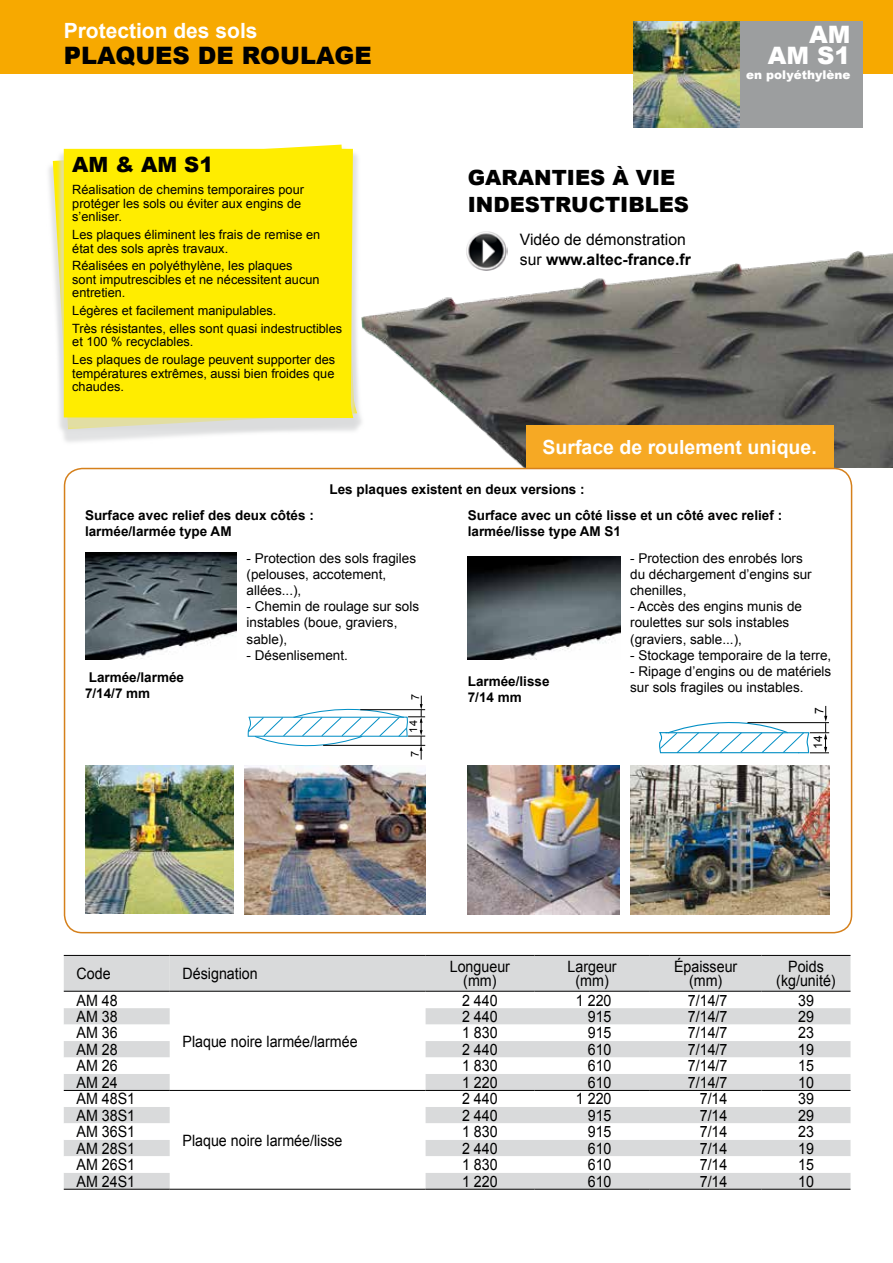
<style>
.page{position:relative;width:893px;height:1263px;background:#fff}
.page>*{position:absolute;margin:0;border:0;box-sizing:border-box;transform-origin:0 0}
.t1{font:900 24px "Arial";color:#000}
.t2{font:900 24px/21px "Arial";color:#fff;text-align:right}
.t3{font:900 21px/27.3px "Arial";color:#000}
.t4{font:700 21px "Arial";color:#fff}
.t5{font:700 19.5px "Arial";color:#fff}
.t6{font:15.75px/19.6px "Arial";color:#000}
.t7{font:15.6px/14.9px "Arial";color:#000;text-align:center;scale:.91 1}
.t8{font:13.5px/16.2px "Arial";color:#000}
.t9{font:700 13.5px/16.2px "Arial";color:#000}
.t10{font:12.75px/13.5px "Arial";color:#000}
.t11{font:900 12px "Arial";color:#fff}
.t12{font:12px "Arial";color:#000}
.t13{font:10.95px "Arial";color:#000}
.s1{font-weight:700}
</style>
<div class="page">
<div style="left:0;top:0;width:893px;height:73px;background:#f7a900"></div>
<div style="left:634px;top:21px;width:229px;height:107px;background:#9c9e9f"></div>
<img style="left:361px;top:247px;width:532px;height:221px">
<div style="left:46px;top:146px;width:319px;height:299px;background:#d9dadb;opacity:.75"></div>
<svg style="left:53px;top:145px;width:304px;height:284px"></svg>
<div style="left:56px;top:150px;width:306px;height:284px;background:#d9dadb;opacity:.75"></div>
<div style="left:64px;top:149px;width:289px;height:269px;background:#ffed00"></div>
<svg style="left:247px;top:696px;width:178px;height:64px"></svg>
<svg style="left:659px;top:706px;width:170px;height:48px"></svg>
<img style="left:85px;top:553px;width:152px;height:106px">
<img style="left:468px;top:557px;width:152px;height:102px">
<img style="left:468px;top:765px;width:152px;height:149px">
<img style="left:85px;top:765px;width:149px;height:148px">
<img style="left:245px;top:765px;width:180px;height:149px">
<img style="left:630px;top:765px;width:199px;height:149px">
<div style="left:64px;top:956px;width:786px;height:35px;background:#d9dadb"></div>
<div style="left:170px;top:955px;width:255px;height:36px;background:#d9dadb"></div>
<svg style="left:64px;top:1008px;width:786px;height:181px"></svg>
<hr style="left:64px;top:1090px;width:106px;height:1px;background:#000">
<hr style="left:425px;top:1090px;width:109px;height:1px;background:#000">
<hr style="left:534px;top:1090px;width:116px;height:1px;background:#000">
<hr style="left:650px;top:1090px;width:111px;height:1px;background:#000">
<hr style="left:761px;top:1090px;width:89px;height:1px;background:#000">
<hr style="left:64px;top:1189px;width:106px;height:1px;background:#000">
<hr style="left:425px;top:1189px;width:109px;height:1px;background:#000">
<hr style="left:534px;top:1189px;width:116px;height:1px;background:#000">
<hr style="left:650px;top:1189px;width:111px;height:1px;background:#000">
<hr style="left:761px;top:1189px;width:89px;height:1px;background:#000">
<hr style="left:64px;top:955px;width:106px;height:1px;background:#000">
<hr style="left:64px;top:991px;width:106px;height:1px;background:#000">
<hr style="left:170px;top:955px;width:255px;height:1px;background:#000">
<hr style="left:170px;top:991px;width:255px;height:1px;background:#000">
<hr style="left:425px;top:955px;width:109px;height:1px;background:#000">
<hr style="left:425px;top:991px;width:109px;height:1px;background:#000">
<hr style="left:534px;top:955px;width:116px;height:1px;background:#000">
<hr style="left:534px;top:991px;width:116px;height:1px;background:#000">
<hr style="left:650px;top:955px;width:111px;height:1px;background:#000">
<hr style="left:650px;top:991px;width:111px;height:1px;background:#000">
<hr style="left:761px;top:955px;width:89px;height:1px;background:#000">
<hr style="left:761px;top:991px;width:89px;height:1px;background:#000">
<hr style="left:170px;top:1189px;width:255px;height:1px;background:#000">
<hr style="left:170px;top:1090px;width:255px;height:1px;background:#000">
<img style="left:465px;top:231px;width:42px;height:41px">
<div style="left:526px;top:425px;width:307px;height:43px;background:#f6a924"></div>
<img style="left:634px;top:21px;width:106px;height:107px">
<h2 class="t4" style="left:64px;top:17px;width:195px">Protection des sols</h2>
<h1 class="t1" style="left:64px;top:38px;width:310px">PLAQUES DE ROULAGE</h1>
<h2 class="t3" style="left:72px;top:151px;width:143px">AM &amp; AM S1</h2>
<p class="t10" style="left:72px;top:183px;width:233px">Réalisation de chemins temporaires pour protéger les sols ou éviter aux engins de s’enliser.</p>
<p class="t10" style="left:72px;top:228px;width:250px">Les plaques éliminent les frais de remise en état des sols après travaux.</p>
<p class="t10" style="left:72px;top:259px;width:249px">Réalisées en polyéthylène, les plaques sont imputrescibles et ne nécessitent aucun entretien.</p>
<p class="t10" style="left:72px;top:302px;width:271px;line-height:17.7px">Légères et facilement manipulables.<br>Très résistantes, elles sont quasi indestructibles</p>
<p class="t10" style="left:72px;top:333px;width:264px;line-height:17.7px">et 100 % recyclables.<br>Les plaques de roulage peuvent supporter des</p>
<p class="t10" style="left:72px;top:367px;width:264px">températures extrêmes, aussi bien froides que chaudes.</p>
<h2 class="t3" style="left:468px;top:163px;width:223px">GARANTIES À VIE<br>INDESTRUCTIBLES</h2>
<p class="t6" style="left:520px;top:230px;width:172px">Vidéo de démonstration sur <span class="s1">www.altec-france.fr</span></p>
<h1 class="t2" style="left:768px;top:23px;width:84px">AM<br>AM S1</h1>
<p class="t11" style="left:746px;top:66px;width:106px">en polyéthylène</p>
<h3 class="t5" style="left:543px;top:434px;width:276px">Surface de roulement unique.</h3>
<p class="t9" style="left:330px;top:481px;width:257px">Les plaques existent en deux versions :</p>
<p class="t9" style="left:85px;top:508px;width:230px">Surface avec relief des deux côtés : larmée/larmée type AM</p>
<p class="t9" style="left:468px;top:508px;width:316px">Surface avec un côté lisse et un côté avec relief : larmée/lisse type AM S1</p>
<p class="t9" style="left:85px;top:669px;width:101px">Larmée/larmée<br>7/14/7 mm</p>
<p class="t8" style="left:247px;top:550px;width:171px">- Protection des sols fragiles (pelouses, accotement, allées...),</p>
<p class="t8" style="left:247px;top:598px;width:174px">- Chemin de roulage sur sols instables (boue, graviers, sable),</p>
<p class="t8" style="left:247px;top:647px;width:103px">- Désenlisement.</p>
<p class="t13" style="left:408px;top:700px;width:8px;rotate:-90deg">7</p>
<p class="t13" style="left:406px;top:732px;width:14px;rotate:-90deg">14</p>
<p class="t13" style="left:408px;top:757px;width:8px;rotate:-90deg">7</p>
<p class="t9" style="left:468px;top:673px;width:83px">Larmée/lisse<br>7/14 mm</p>
<p class="t8" style="left:630px;top:550px;width:183px">- Protection des enrobés lors du déchargement d’engins sur chenilles,</p>
<p class="t8" style="left:630px;top:598px;width:173px">- Accès des engins munis de roulettes sur sols instables (graviers, sable...),</p>
<p class="t8" style="left:630px;top:647px;width:203px">- Stockage temporaire de la terre,</p>
<p class="t8" style="left:630px;top:663px;width:203px">- Ripage d’engins ou de matériels sur sols fragiles ou instables.</p>
<p class="t12" style="left:811px;top:714px;width:8px;rotate:-90deg">7</p>
<p class="t12" style="left:810px;top:749px;width:15px;rotate:-90deg">14</p>
<p class="t7" style="left:77px;top:966px;width:39px">Code</p>
<p class="t7" style="left:183px;top:966px;width:84px">Désignation</p>
<p class="t7" style="left:450px;top:959px;width:68px">Longueur (mm)</p>
<p class="t7" style="left:568px;top:959px;width:55px">Largeur (mm)</p>
<p class="t7" style="left:674px;top:959px;width:71px">Épaisseur (mm)</p>
<p class="t7" style="left:776px;top:959px;width:67px">Poids (kg/unité)</p>
<p class="t7" style="left:77px;top:993px;width:47px">AM 48</p>
<p class="t7" style="left:183px;top:1034px;width:194px">Plaque noire larmée/larmée</p>
<p class="t7" style="left:462px;top:993px;width:41px">2 440</p>
<p class="t7" style="left:576px;top:993px;width:41px">1 220</p>
<p class="t7" style="left:688px;top:993px;width:45px">7/14/7</p>
<p class="t7" style="left:798px;top:993px;width:19px">39</p>
<p class="t7" style="left:77px;top:1009px;width:47px">AM 38</p>
<p class="t7" style="left:462px;top:1009px;width:41px">2 440</p>
<p class="t7" style="left:588px;top:1009px;width:28px">915</p>
<p class="t7" style="left:688px;top:1009px;width:45px">7/14/7</p>
<p class="t7" style="left:798px;top:1009px;width:19px">29</p>
<p class="t7" style="left:77px;top:1026px;width:47px">AM 36</p>
<p class="t7" style="left:462px;top:1026px;width:41px">1 830</p>
<p class="t7" style="left:588px;top:1026px;width:28px">915</p>
<p class="t7" style="left:688px;top:1026px;width:45px">7/14/7</p>
<p class="t7" style="left:798px;top:1026px;width:19px">23</p>
<p class="t7" style="left:77px;top:1042px;width:47px">AM 28</p>
<p class="t7" style="left:462px;top:1042px;width:41px">2 440</p>
<p class="t7" style="left:588px;top:1042px;width:28px">610</p>
<p class="t7" style="left:688px;top:1042px;width:45px">7/14/7</p>
<p class="t7" style="left:798px;top:1042px;width:19px">19</p>
<p class="t7" style="left:77px;top:1059px;width:47px">AM 26</p>
<p class="t7" style="left:462px;top:1059px;width:41px">1 830</p>
<p class="t7" style="left:588px;top:1059px;width:28px">610</p>
<p class="t7" style="left:688px;top:1059px;width:45px">7/14/7</p>
<p class="t7" style="left:798px;top:1059px;width:19px">15</p>
<p class="t7" style="left:77px;top:1075px;width:47px">AM 24</p>
<p class="t7" style="left:462px;top:1075px;width:41px">1 220</p>
<p class="t7" style="left:588px;top:1075px;width:28px">610</p>
<p class="t7" style="left:688px;top:1075px;width:45px">7/14/7</p>
<p class="t7" style="left:798px;top:1075px;width:19px">10</p>
<p class="t7" style="left:77px;top:1091px;width:66px">AM 48S1</p>
<p class="t7" style="left:183px;top:1133px;width:177px">Plaque noire larmée/lisse</p>
<p class="t7" style="left:462px;top:1091px;width:41px">2 440</p>
<p class="t7" style="left:576px;top:1091px;width:41px">1 220</p>
<p class="t7" style="left:700px;top:1091px;width:32px">7/14</p>
<p class="t7" style="left:798px;top:1091px;width:19px">39</p>
<p class="t7" style="left:77px;top:1108px;width:66px">AM 38S1</p>
<p class="t7" style="left:462px;top:1108px;width:41px">2 440</p>
<p class="t7" style="left:588px;top:1108px;width:28px">915</p>
<p class="t7" style="left:700px;top:1108px;width:32px">7/14</p>
<p class="t7" style="left:798px;top:1108px;width:19px">29</p>
<p class="t7" style="left:77px;top:1124px;width:66px">AM 36S1</p>
<p class="t7" style="left:462px;top:1124px;width:41px">1 830</p>
<p class="t7" style="left:588px;top:1124px;width:28px">915</p>
<p class="t7" style="left:700px;top:1124px;width:32px">7/14</p>
<p class="t7" style="left:798px;top:1124px;width:19px">23</p>
<p class="t7" style="left:77px;top:1141px;width:66px">AM 28S1</p>
<p class="t7" style="left:462px;top:1141px;width:41px">2 440</p>
<p class="t7" style="left:588px;top:1141px;width:28px">610</p>
<p class="t7" style="left:700px;top:1141px;width:32px">7/14</p>
<p class="t7" style="left:798px;top:1141px;width:19px">19</p>
<p class="t7" style="left:77px;top:1157px;width:66px">AM 26S1</p>
<p class="t7" style="left:462px;top:1157px;width:41px">1 830</p>
<p class="t7" style="left:588px;top:1157px;width:28px">610</p>
<p class="t7" style="left:700px;top:1157px;width:32px">7/14</p>
<p class="t7" style="left:798px;top:1157px;width:19px">15</p>
<p class="t7" style="left:77px;top:1174px;width:66px">AM 24S1</p>
<p class="t7" style="left:462px;top:1174px;width:41px">1 220</p>
<p class="t7" style="left:588px;top:1174px;width:28px">610</p>
<p class="t7" style="left:700px;top:1174px;width:32px">7/14</p>
<p class="t7" style="left:798px;top:1174px;width:19px">10</p>
</div>
